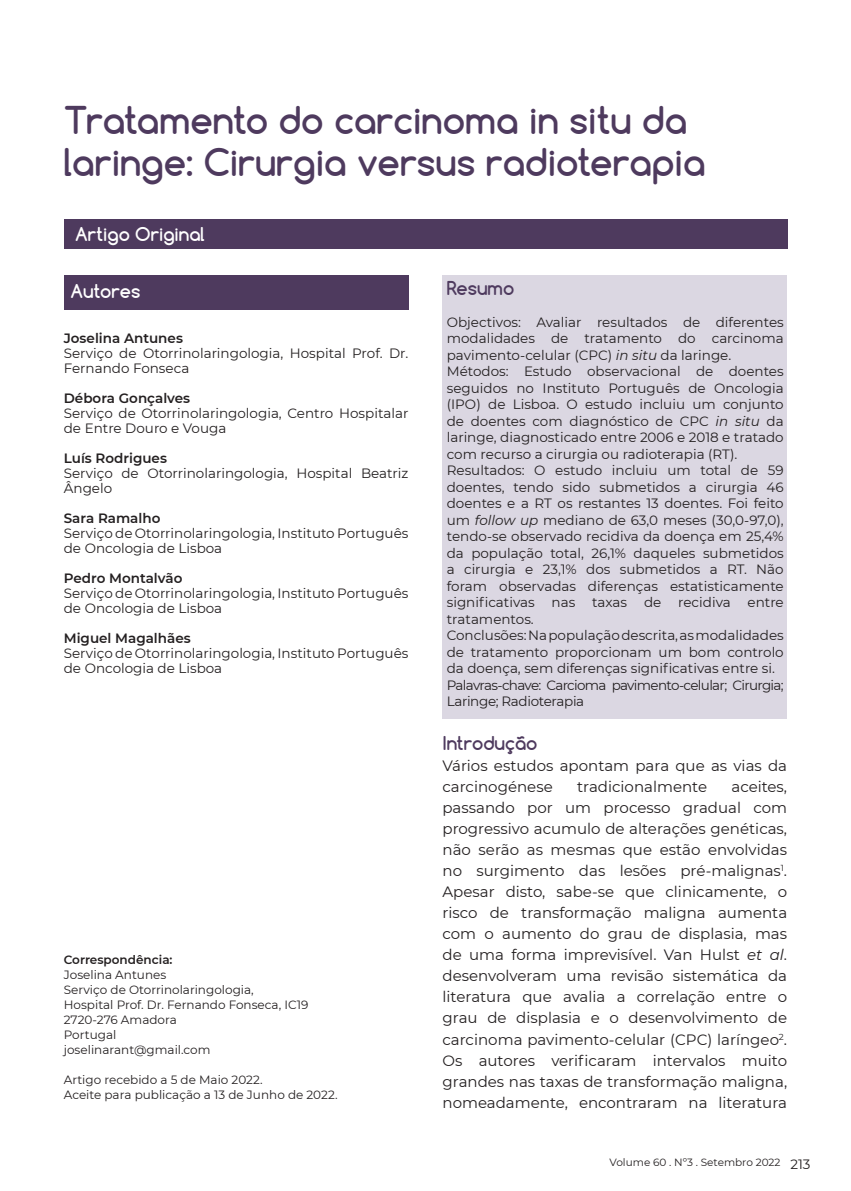
<style>
.page{position:relative;width:851px;height:1191px;background:#fff}
.page>*{position:absolute;margin:0;border:0;box-sizing:border-box;transform-origin:0 0}
.t1{font:700 36px/42px "Comfortaa";color:#4e3a5e}
.t2{font:700 18px "Comfortaa";color:#fff}
.t3{font:700 18px "Comfortaa";color:#4e3a5e}
.t4{font:15px/21px "Montserrat";color:#231f20}
.t5{font:13.5px/16.5px "Montserrat";color:#231f20}
.t6{font:600 13.5px "Montserrat";color:#231f20}
.t7{font:12px/15px "Montserrat";color:#231f20}
.t8{font:600 12px "Montserrat";color:#231f20}
.t9{font:10.5px "Montserrat";color:#231f20}
.s1{font-style:italic}
.s2{font-size:13.5px}
</style>
<div class="page">
<div style="left:64px;top:219px;width:723px;height:30px;background:#4e3a5e"></div>
<div style="left:64px;top:275px;width:344px;height:35px;background:#4e3a5e"></div>
<div style="left:442px;top:275px;width:345px;height:444px;background:#dbd7e2"></div>
<h1 class="t1" style="left:64px;top:99px;width:643px">Tratamento do carcinoma in situ da laringe: Cirurgia versus radioterapia</h1>
<h2 class="t2" style="left:75px;top:223px;width:131px">Artigo Original</h2>
<h2 class="t2" style="left:70px;top:279px;width:71px">Autores</h2>
<p class="t6" style="left:64px;top:330px;width:121px">Joselina Antunes</p>
<p class="t5" style="left:64px;top:345px;width:346px;line-height:15px">Serviço de Otorrinolaringologia, Hospital Prof. Dr.<br>Fernando Fonseca</p>
<p class="t6" style="left:64px;top:390px;width:128px">Débora Gonçalves</p>
<p class="t5" style="left:64px;top:405px;width:346px;line-height:15px">Serviço de Otorrinolaringologia, Centro Hospitalar de Entre Douro e Vouga</p>
<p class="t6" style="left:64px;top:450px;width:105px">Luís Rodrigues</p>
<p class="t5" style="left:64px;top:465px;width:346px;line-height:15px">Serviço de Otorrinolaringologia, Hospital Beatriz<br>Ângelo</p>
<p class="t6" style="left:64px;top:510px;width:98px">Sara Ramalho</p>
<p class="t5" style="left:64px;top:525px;width:346px;line-height:15px">Serviço de Otorrinolaringologia, Instituto Português de Oncologia de Lisboa</p>
<p class="t6" style="left:64px;top:570px;width:120px">Pedro Montalvão</p>
<p class="t5" style="left:64px;top:585px;width:346px;line-height:15px">Serviço de Otorrinolaringologia, Instituto Português de Oncologia de Lisboa</p>
<p class="t6" style="left:64px;top:630px;width:128px">Miguel Magalhães</p>
<p class="t5" style="left:64px;top:645px;width:346px;line-height:15px">Serviço de Otorrinolaringologia, Instituto Português de Oncologia de Lisboa</p>
<p class="t8" style="left:64px;top:952px;width:110px">Correspondência:</p>
<p class="t7" style="left:64px;top:967px;width:246px">Joselina Antunes<br>Serviço de Otorrinolaringologia,<br>Hospital Prof. Dr. Fernando Fonseca, IC19<br>2720-276 Amadora<br>Portugal<br>joselinarant@gmail.com</p>
<p class="t7" style="left:64px;top:1072px;width:275px">Artigo recebido a 5 de Maio 2022.<br>Aceite para publicação a 13 de Junho de 2022.</p>
<h2 class="t3" style="left:446px;top:277px;width:69px">Resumo</h2>
<p class="t5" style="left:446px;top:314px;width:338px">Objectivos: Avaliar resultados de diferentes modalidades de tratamento do carcinoma pavimento-celular (CPC) <span class="s1">in situ</span> da laringe.<br>Métodos: Estudo observacional de doentes seguidos no Instituto Português de Oncologia (IPO) de Lisboa. O estudo incluiu um conjunto de doentes com diagnóstico de CPC <span class="s1">in situ</span> da laringe, diagnosticado entre 2006 e 2018 e tratado com recurso a cirurgia ou radioterapia (RT).<br>Resultados: O estudo incluiu um total de 59 doentes, tendo sido submetidos a cirurgia 46 doentes e a RT os restantes 13 doentes. Foi feito um <span class="s1">follow up</span> mediano de 63,0 meses (30,0-97,0), tendo-se observado recidiva da doença em 25,4% da população total, 26,1% daqueles submetidos a cirurgia e 23,1% dos submetidos a RT. Não foram observadas diferenças estatisticamente significativas nas taxas de recidiva entre tratamentos.<br>Conclusões: Na população descrita, as modalidades de tratamento proporcionam um bom controlo da doença, sem diferenças significativas entre si.<br>Palavras-chave: Carcioma pavimento-celular; Cirurgia; Laringe; Radioterapia</p>
<h2 class="t3" style="left:442px;top:732px;width:96px">Introdução</h2>
<p class="t4" style="left:442px;top:755px;width:346px">Vários estudos apontam para que as vias da carcinogénese</p>
<p class="t4" style="left:442px;top:776px;width:346px;text-align:justify;text-indent:289px">aceites, passando por um processo gradual com progressivo acumulo de alterações genéticas, não serão as mesmas que estão envolvidas no surgimento das lesões pré-malignas<sup>1</sup>.<br>Apesar disto, sabe-se que clinicamente, o risco de transformação maligna aumenta com o aumento do grau de displasia, mas de uma forma imprevisível. Van Hulst <span class="s1">et al</span>. desenvolveram uma revisão sistemática da literatura que avalia a correlação entre o grau de displasia e o desenvolvimento de carcinoma pavimento-celular (CPC) laríngeo<sup>2</sup>.<br>Os autores verificaram intervalos muito grandes nas taxas de transformação maligna, nomeadamente, encontraram na literatura</p>
<p class="t4" style="left:577px;top:776px;width:132px">tradicionalmente</p>
<p class="t9" style="left:609px;top:1155px;width:202px">Volume 60 . Nº3 . Setembro 2022 <span class="s2">213</span></p>
</div>
